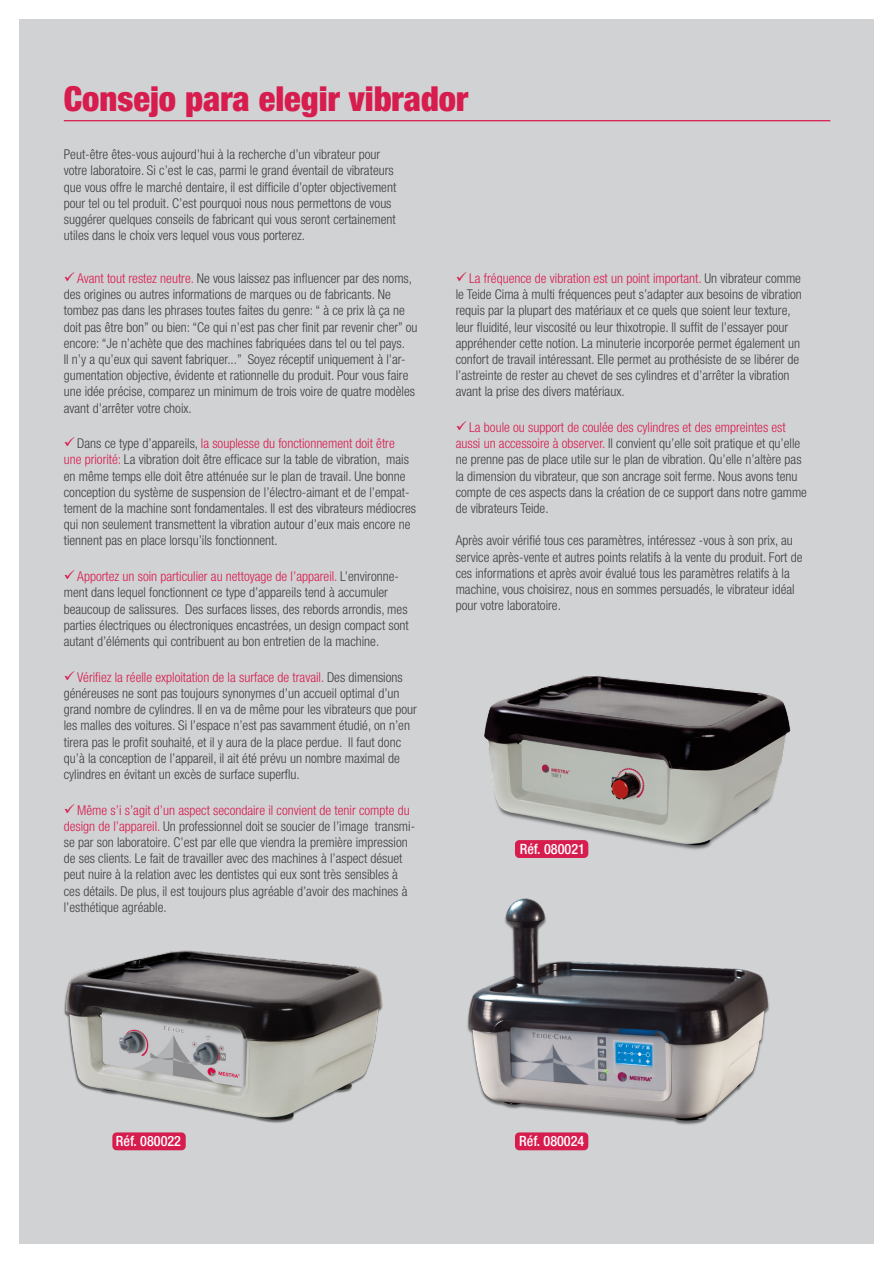
<style>
.page{position:relative;width:893px;height:1263px;background:#fff}
.page>*{position:absolute;margin:0;border:0;box-sizing:border-box;transform-origin:0 0}
.t1{font:900 condensed 34.5px "Helvetica Neue LT Std";color:#d71c4e}
.t2{font:500 condensed 14.1px "Helvetica Neue LT Std";color:#fff}
.Características{font:300 condensed 13.5px/16.2px "Helvetica Neue LT Std";color:#3e3e3f}
.s1{color:#d71c4e}
</style>
<div class="page">
<div style="left:19px;top:19px;width:854px;height:1224px;background:#d1d2d4"></div>
<img style="left:484px;top:675px;width:307px;height:180px">
<img style="left:467px;top:898px;width:302px;height:227px">
<img style="left:64px;top:950px;width:319px;height:173px">
<hr style="left:64px;top:120px;width:766px;height:1px;background:#d71c4e">
<div style="left:112px;top:1132px;width:74px;height:18px;background:#d71c4e;border-radius:4px"></div>
<div style="left:515px;top:1132px;width:73px;height:18px;background:#d71c4e;border-radius:4px"></div>
<div style="left:515px;top:840px;width:73px;height:18px;background:#d71c4e;border-radius:4px"></div>
<p class="t1" style="left:64px;top:77px;width:406px">Consejo para elegir vibrador</p>
<p class="Características" style="left:64px;top:146px;width:334px">Peut-être êtes-vous aujourd’hui à la recherche d’un vibrateur pour votre laboratoire. Si c’est le cas, parmi le grand éventail de vibrateurs que vous offre le marché dentaire, il est difficile d’opter objectivement pour tel ou tel produit. C’est pourquoi nous nous permettons de vous suggérer quelques conseils de fabricant qui vous seront certainement utiles dans le choix vers lequel vous vous porterez.</p>
<p class="Características" style="left:64px;top:270px;width:355px"><span class="s1">✓ Avant tout restez neutre.</span> Ne vous laissez pas influencer par des noms, des origines ou autres informations de marques ou de fabricants. Ne tombez pas dans les phrases toutes faites du genre: “ à ce prix là ça ne doit pas être bon” ou bien: “Ce qui n’est pas cher finit par revenir cher” ou encore: “Je n’achète que des machines fabriquées dans tel ou tel pays.<br>Il n’y a qu’eux qui savent fabriquer...” Soyez réceptif uniquement à l’ar&shy;gumentation objective, évidente et rationnelle du produit. Pour vous faire une idée précise, comparez un minimum de trois voire de quatre modèles avant d’arrêter votre choix.</p>
<p class="Características" style="left:64px;top:435px;width:354px"><span class="s1">✓</span> Dans ce type d’appareils, <span class="s1">la souplesse du fonctionnement doit être<br>une priorité:</span> La vibration doit être efficace sur la table de vibration, mais en même temps elle doit être atténuée sur le plan de travail. Une bonne conception du système de suspension de l’électro-aimant et de l’empat&shy;tement de la machine sont fondamentales. Il est des vibrateurs médiocres qui non seulement transmettent la vibration autour d’eux mais encore ne tiennent pas en place lorsqu’ils fonctionnent.</p>
<p class="Características" style="left:64px;top:568px;width:347px"><span class="s1">✓ Apportez un soin particulier au nettoyage de l’appareil.</span> L’environne&shy;ment dans lequel fonctionnent ce type d’appareils tend à accumuler beaucoup de salissures. Des surfaces lisses, des rebords arrondis, mes parties électriques ou électroniques encastrées, un design compact sont autant d’éléments qui contribuent au bon entretien de la machine.</p>
<p class="Características" style="left:64px;top:669px;width:355px"><span class="s1">✓ Vérifiez la réelle exploitation de la surface de travail.</span> Des dimensions généreuses ne sont pas toujours synonymes d’un accueil optimal d’un grand nombre de cylindres. Il en va de même pour les vibrateurs que pour les malles des voitures. Si l’espace n’est pas savamment étudié, on n’en tirera pas le profit souhaité, et il y aura de la place perdue. Il faut donc qu’à la conception de l’appareil, il ait été prévu un nombre maximal de cylindres en évitant un excès de surface superflu.</p>
<p class="Características" style="left:64px;top:802px;width:353px"><span class="s1">✓ Même s’i s’agit d’un aspect secondaire il convient de tenir compte du design de l’appareil.</span> Un professionnel doit se soucier de l’image transmi&shy;se par son laboratoire. C’est par elle que viendra la première impression de ses clients. Le fait de travailler avec des machines à l’aspect désuet peut nuire à la relation avec les dentistes qui eux sont très sensibles à ces détails. De plus, il est toujours plus agréable d’avoir des machines à l’esthétique agréable.</p>
<p class="Características" style="left:456px;top:270px;width:348px"><span class="s1">✓ La fréquence de vibration est un point important.</span> Un vibrateur comme le Teide Cima à multi fréquences peut s’adapter aux besoins de vibration requis par la plupart des matériaux et ce quels que soient leur texture, leur fluidité, leur viscosité ou leur thixotropie. Il suffit de l’essayer pour appréhender cette notion. La minuterie incorporée permet également un confort de travail intéressant. Elle permet au prothésiste de se libérer de l’astreinte de rester au chevet de ses cylindres et d’arrêter la vibration avant la prise des divers matériaux.</p>
<p class="Características" style="left:456px;top:419px;width:353px"><span class="s1">✓ La boule ou support de coulée des cylindres et des empreintes est aussi un accessoire à observer.</span> Il convient qu’elle soit pratique et qu’elle ne prenne pas de place utile sur le plan de vibration. Qu’elle n’altère pas la dimension du vibrateur, que son ancrage soit ferme. Nous avons tenu compte de ces aspects dans la création de ce support dans notre gamme de vibrateurs Teide.</p>
<p class="Características" style="left:456px;top:532px;width:348px">Après avoir vérifié tous ces paramètres, intéressez -vous à son prix, au service après-vente et autres points relatifs à la vente du produit. Fort de ces informations et après avoir évalué tous les paramètres relatifs à la machine, vous choisirez, nous en sommes persuadés, le vibrateur idéal pour votre laboratoire.</p>
<p class="t2" style="left:520px;top:841px;width:67px">Réf. 080021</p>
<p class="t2" style="left:116px;top:1133px;width:67px">Réf. 080022</p>
<p class="t2" style="left:519px;top:1133px;width:67px">Réf. 080024</p>
</div>
